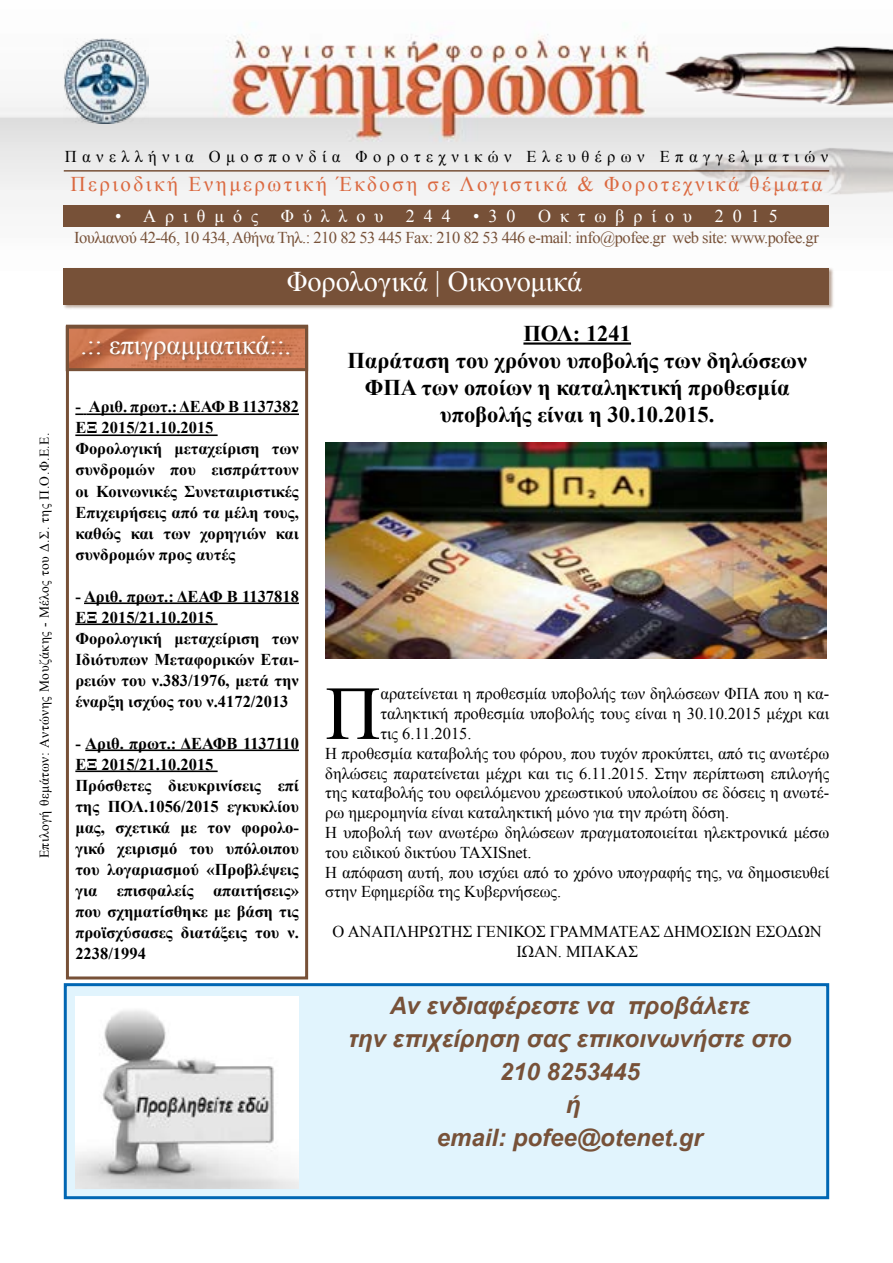
<style>
.page{position:relative;width:893px;height:1263px;background:#fff}
.page>*{position:absolute;margin:0;border:0;box-sizing:border-box;transform-origin:0 0}
.t1{font:76.35px "Times New Roman";color:#000}
.t2{font:28.5px "Times New Roman";letter-spacing:-.005em;color:#fff}
.t3{font:27px "Times New Roman";color:#fff}
.t4{font:italic 700 24px/33px "Arial";color:#775138;text-align:center}
.t5{font:700 22.5px/27px "Times New Roman";color:#000;text-align:center}
.t6{font:21px "Times New Roman";letter-spacing:.12em;color:#db6940}
.t7{font:18px "Times New Roman";letter-spacing:.5em;color:#fff}
.t8{font:700 16.5px/21px "Times New Roman";color:#000}
.t9{font:16.5px/19.8px "Times New Roman";color:#000;text-align:center}
.t10{font:16.5px "Times New Roman";letter-spacing:-.03em;color:#775138}
.t11{font:16.5px "Times New Roman";letter-spacing:.33em;color:#000}
.t12{font:13.5px "Times New Roman";letter-spacing:.035em;color:#000}
</style>
<div class="page">
<img style="left:70px;top:330px;width:234px;height:37px">
<div style="left:66px;top:326px;width:242px;height:45px;border:3px solid #775138"></div>
<img style="left:0;top:34px;width:893px;height:193px">
<hr style="left:64px;top:170px;width:765px;height:2px;background:#775138">
<div style="left:64px;top:205px;width:765px;height:21px;background:#775138"></div>
<img style="left:64px;top:38px;width:85px;height:85px">
<div style="left:63px;top:267px;width:771px;height:42px;background:#775138;opacity:.5"></div>
<div style="left:64px;top:268px;width:765px;height:36px;background:#775138"></div>
<div style="left:64px;top:983px;width:765px;height:216px;background:#e1f4fd;border:3px solid #0066b3"></div>
<img style="left:663px;top:34px;width:230px;height:88px">
<img style="left:663px;top:126px;width:230px;height:80px">
<img style="left:75px;top:996px;width:224px;height:192px">
<svg style="left:75px;top:413px;width:12px;height:2px"></svg>
<hr style="left:87px;top:413px;width:212px;height:2px;background:#000">
<hr style="left:75px;top:434px;width:143px;height:2px;background:#000">
<hr style="left:84px;top:602px;width:215px;height:2px;background:#000">
<hr style="left:75px;top:623px;width:143px;height:2px;background:#000">
<hr style="left:85px;top:749px;width:214px;height:2px;background:#000">
<hr style="left:75px;top:770px;width:143px;height:2px;background:#000">
<div style="left:66px;top:325px;width:242px;height:654px;border:3px solid #775138"></div>
<div style="left:82px;top:336px;width:212px;height:27px;background:#775138;opacity:.75"></div>
<hr style="left:523px;top:342px;width:108px;height:3px;background:#000">
<img style="left:325px;top:442px;width:501px;height:216px">
<p class="t12" style="left:35px;top:858px;width:427px;rotate:-90deg">Επιλογή θεμάτων: Αντώνης Μουζάκης - Μέλος του Δ.Σ. της Π.Ο.Φ.Ε.Ε.</p>
<p class="t11" style="left:65px;top:145px;width:765px">Πανελλήνια Ομοσπονδία Φοροτεχνικών Ελευθέρων Επαγγελματιών</p>
<p class="t6" style="left:70px;top:170px;width:754px">Περιοδική Ενημερωτική Έκδοση σε Λογιστικά &amp; Φοροτεχνικά θέματα</p>
<p class="t7" style="left:115px;top:203px;width:145px">• Αριθμός</p>
<p class="t7" style="left:281px;top:203px;width:104px">Φύλλου</p>
<p class="t7" style="left:406px;top:203px;width:46px">244</p>
<p class="t7" style="left:473px;top:203px;width:44px">•30</p>
<p class="t7" style="left:538px;top:203px;width:156px">Οκτωβρίου</p>
<p class="t7" style="left:715px;top:203px;width:64px">2015</p>
<p class="t10" style="left:74px;top:227px;width:746px">Ιουλιανού 42-46, 10 434, Αθήνα Τηλ.: 210 82 53 445 Fax: 210 82 53 446 e-mail: info@pofee.gr web site: www.pofee.gr</p>
<h2 class="t2" style="left:287px;top:262px;width:297px">Φορολογικά | Οικονομικά</h2>
<h3 class="t5" style="left:347px;top:319px;width:461px">ΠΟΛ: 1241<br>Παράταση του χρόνου υποβολής των δηλώσεων<br>ΦΠΑ των οποίων η καταληκτική προθεσμία υποβολής είναι η 30.10.2015.</h3>
<h3 class="t3" style="left:80px;top:327px;width:212px">.:: επιγραμματικά::.</h3>
<p class="t8" style="left:75px;top:396px;width:225px">- Αριθ. πρωτ.: ΔΕΑΦ Β 1137382<br>ΕΞ 2015/21.10.2015<br>Φορολογική μεταχείριση των συνδρομών που εισπράττουν οι Κοινωνικές Συνεταιριστικές<br>Επιχειρήσεις από τα μέλη τους, καθώς και των χορηγιών και συνδρομών προς αυτές</p>
<p class="t8" style="left:75px;top:585px;width:225px">- Αριθ. πρωτ.: ΔΕΑΦ Β 1137818<br>ΕΞ 2015/21.10.2015<br>Φορολογική μεταχείριση των<br>Ιδιότυπων Μεταφορικών Εται&shy;ρειών του ν.383/1976, μετά την έναρξη ισχύος του ν.4172/2013</p>
<p class="t8" style="left:75px;top:732px;width:225px">- Αριθ. πρωτ.: ΔΕΑΦΒ 1137110<br>ΕΞ 2015/21.10.2015<br>Πρόσθετες διευκρινίσεις επί της ΠΟΛ.1056/2015 εγκυκλίου μας, σχετικά με τον φορολο&shy;γικό χειρισμό του υπόλοιπου του λογαριασμού «Προβλέψεις για επισφαλείς απαιτήσεις» που σχηματίσθηκε με βάση τις προϊσχύσασες διατάξεις του ν.<br>2238/1994</p>
<h1 class="t1" style="left:325px;top:662px;width:57px">Π</h1>
<p class="t9" style="left:380px;top:684px;width:450px">αρατείνεται η προθεσμία υποβολής των δηλώσεων ΦΠΑ που η κα-</p>
<p class="t9" style="left:380px;top:703px;width:450px">ταληκτική προθεσμία υποβολής τους είναι η 30.10.2015 μέχρι και</p>
<p class="t9" style="left:380px;top:723px;width:93px">τις 6.11.2015.</p>
<p class="t9" style="left:325px;top:743px;width:505px">Η προθεσμία καταβολής του φόρου, που τυχόν προκύπτει, από τις ανωτέρω</p>
<p class="t9" style="left:325px;top:763px;width:505px">δηλώσεις παρατείνεται μέχρι και τις 6.11.2015. Στην περίπτωση επιλογής</p>
<p class="t9" style="left:325px;top:783px;width:505px">της καταβολής του οφειλόμενου χρεωστικού υπολοίπου σε δόσεις η ανωτέ-</p>
<p class="t9" style="left:325px;top:802px;width:406px">ρω ημερομηνία είναι καταληκτική μόνο για την πρώτη δόση.</p>
<p class="t9" style="left:325px;top:822px;width:505px">Η υποβολή των ανωτέρω δηλώσεων πραγματοποιείται ηλεκτρονικά μέσω</p>
<p class="t9" style="left:325px;top:842px;width:208px">του ειδικού δικτύου TAXISnet.</p>
<p class="t9" style="left:325px;top:862px;width:505px">Η απόφαση αυτή, που ισχύει από το χρόνο υπογραφής της, να δημοσιευθεί</p>
<p class="t9" style="left:325px;top:882px;width:237px">στην Εφημερίδα της Κυβερνήσεως.</p>
<p class="t9" style="left:333px;top:921px;width:491px">Ο ΑΝΑΠΛΗΡΩΤΗΣ ΓΕΝΙΚΟΣ ΓΡΑΜΜΑΤΕΑΣ ΔΗΜΟΣΙΩΝ ΕΣΟΔΩΝ<br>ΙΩΑΝ. ΜΠΑΚΑΣ</p>
<h3 class="t4" style="left:348px;top:990px;width:445px">Αν ενδιαφέρεστε να προβάλετε<br>την επιχείρηση σας επικοινωνήστε στο<br>210 8253445<br>ή<br>email: pofee@otenet.gr</h3>
</div>
